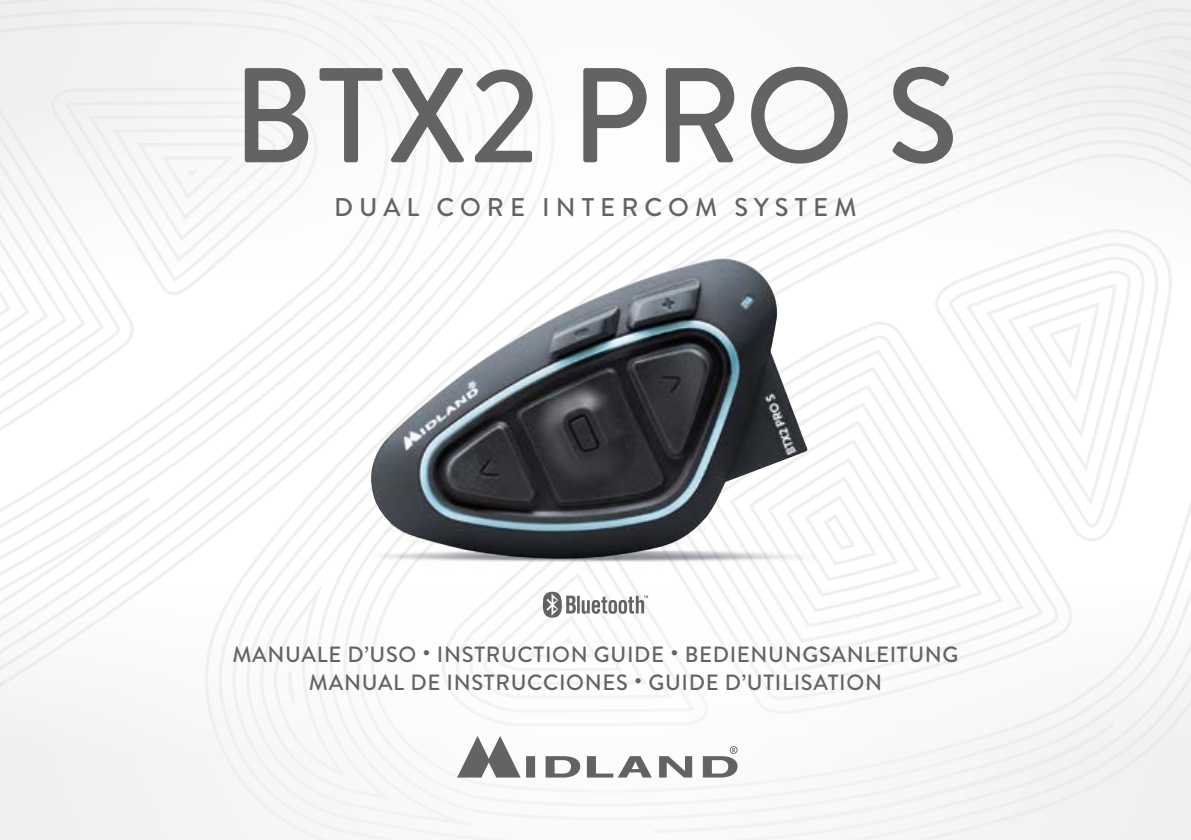
<style>
.page{position:relative;width:1191px;height:840px;background:#fff}
.page>*{position:absolute;margin:0;border:0;box-sizing:border-box;transform-origin:0 0}
.t1{font:500 134.4px "Brandon Grotesque";letter-spacing:.02em;color:#646363}
.t2{font:500 25.6px "Brandon Grotesque";letter-spacing:.235em;color:#646363}
.t3{font:500 22px/28px "Brandon Grotesque";letter-spacing:.03em;color:#646363;text-align:center}
</style>
<div class="page">
<svg style="left:0;top:496px;width:150px;height:94px"></svg>
<svg style="left:28px;top:464px;width:107px;height:29px"></svg>
<svg style="left:28px;top:464px;width:95px;height:15px"></svg>
<svg style="left:0;top:272px;width:191px;height:192px"></svg>
<svg style="left:259px;top:272px;width:932px;height:318px"></svg>
<svg style="left:807px;top:272px;width:384px;height:44px"></svg>
<svg style="left:273px;top:583px;width:74px;height:7px"></svg>
<svg style="left:671px;top:349px;width:372px;height:241px"></svg>
<svg style="left:674px;top:366px;width:349px;height:224px"></svg>
<svg style="left:692px;top:384px;width:311px;height:206px"></svg>
<svg style="left:711px;top:402px;width:271px;height:188px"></svg>
<svg style="left:729px;top:420px;width:233px;height:170px"></svg>
<svg style="left:748px;top:438px;width:193px;height:152px"></svg>
<svg style="left:934px;top:272px;width:239px;height:271px"></svg>
<svg style="left:948px;top:272px;width:211px;height:256px"></svg>
<svg style="left:966px;top:272px;width:179px;height:233px"></svg>
<svg style="left:986px;top:272px;width:145px;height:200px"></svg>
<div style="left:0;top:0;width:1191px;height:272px;background:#f9f9f9"></div>
<div style="left:0;top:590px;width:1191px;height:249px;background:#f8f8f8"></div>
<svg style="left:457px;top:736px;width:280px;height:41px"></svg>
<svg style="left:464px;top:574px;width:207px;height:44px"></svg>
<img style="left:361px;top:523px;width:469px;height:51px">
<img style="left:369px;top:258px;width:438px;height:300px">
<h1 class="t1" style="left:232px;top:23px;width:728px">BTX2 PRO S</h1>
<p class="t2" style="left:334px;top:189px;width:524px">DUAL CORE INTERCOM SYSTEM</p>
<p class="t3" style="left:232px;top:640px;width:727px">MANUALE D’USO • INSTRUCTION GUIDE • BEDIENUNGSANLEITUNG<br>MANUAL DE INSTRUCCIONES • GUIDE D’UTILISATION</p>
</div>
